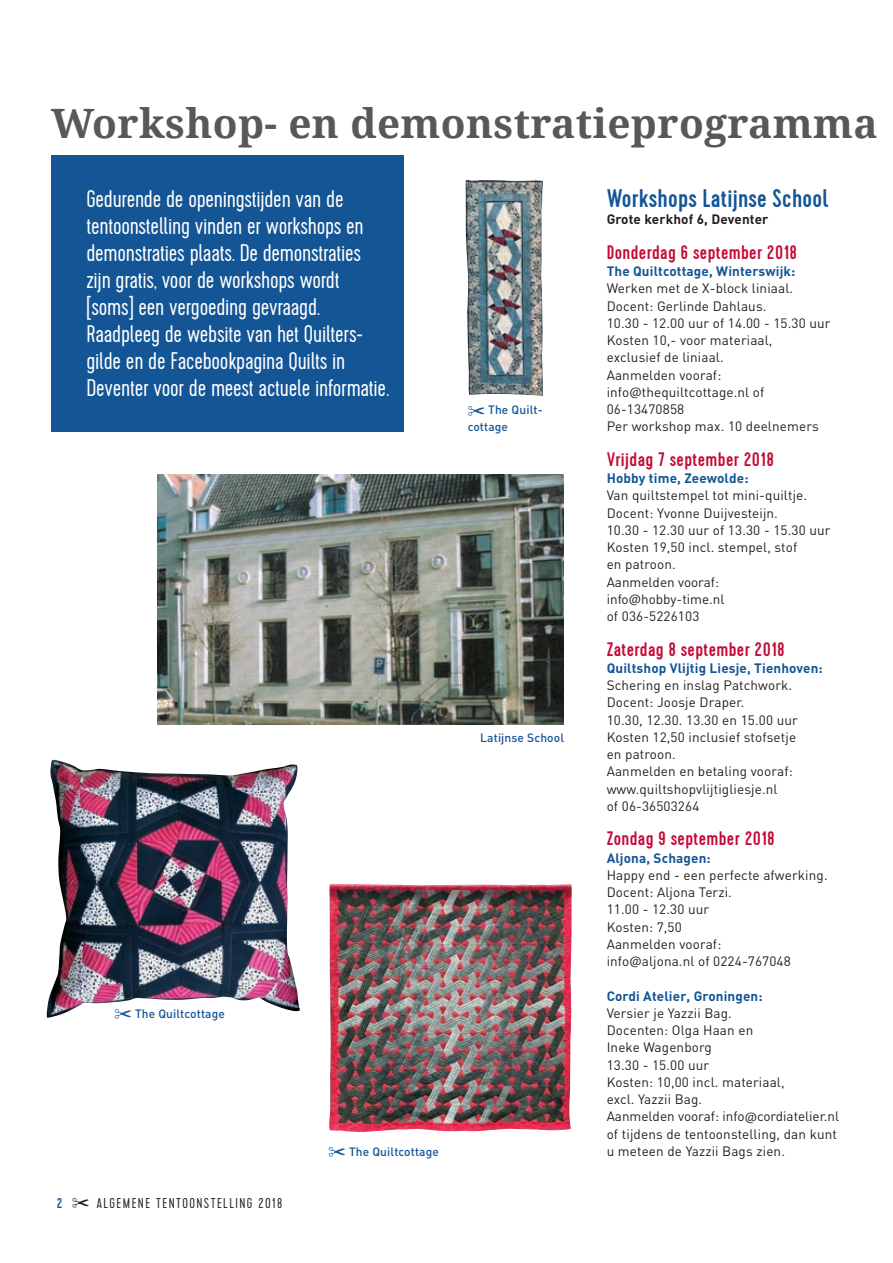
<style>
.page{position:relative;width:893px;height:1263px;background:#fff}
.page>*{position:absolute;margin:0;border:0;box-sizing:border-box;transform-origin:0 0}
.t1{font:700 40.5px "Droid Serif";letter-spacing:.01em;color:#57585a}
.t2{font:500 25.5px "Cervo";letter-spacing:.01em;color:#145596}
.t3{font:300 24px/27px "Cervo";letter-spacing:-.01em;color:#fff}
.t4{font:500 19.5px "Cervo";letter-spacing:.02em;color:#c40c37}
.t5{font:300 14.25px "Cervo";letter-spacing:.1em;color:#231f20}
.t6{font:500 14.25px "Cervo";color:#145596}
.t7{font:13.5px/17.2px "DIN";letter-spacing:.01em;color:#231f20}
.t8{font:700 13.5px "DIN";letter-spacing:.01em;color:#145596}
.t9{font:700 13.5px "DIN";letter-spacing:.01em;color:#231f20}
.t10{font:500 12px/17.2px "DIN";letter-spacing:.01em;color:#145596}
.s1{font-family:"Meta Normal"}
</style>
<div class="page">
<img style="left:158px;top:474px;width:406px;height:250px">
<div style="left:51px;top:155px;width:353px;height:276px;background:#145596"></div>
<img style="left:466px;top:180px;width:77px;height:216px">
<img style="left:46px;top:760px;width:254px;height:258px">
<img style="left:329px;top:884px;width:243px;height:248px">
<svg style="left:115px;top:1009px;width:16px;height:9px"></svg>
<h1 class="t1" style="left:51px;top:100px;width:828px">Workshop- en demonstratieprogramma</h1>
<p class="t3" style="left:86px;top:186px;width:304px">Gedurende de openingstijden van de tentoonstelling vinden er workshops en demonstraties plaats. De demonstraties zijn gratis, voor de workshops wordt [soms] een vergoeding gevraagd.<br>Raadpleeg de website van het Quilters&shy;gilde en de Facebookpagina Quilts in Deventer voor de meest actuele informatie.</p>
<h2 class="t2" style="left:607px;top:183px;width:223px">Workshops Latijnse School</h2>
<p class="t9" style="left:607px;top:210px;width:163px">Grote kerkhof 6, Deventer</p>
<h3 class="t4" style="left:607px;top:241px;width:192px">Donderdag 6 september 2018</h3>
<p class="t8" style="left:607px;top:262px;width:190px">The Quiltcottage, Winterswijk:</p>
<p class="t7" style="left:607px;top:280px;width:225px">Werken met de X-block liniaal.<br>Docent: Gerlinde Dahlaus.<br>10.30 - 12.00 uur of 14.00 - 15.30 uur<br>Kosten 10,- voor materiaal,<br>exclusief de liniaal.<br>Aanmelden vooraf: info<span class="s1">@</span>thequiltcottage.nl of<br>06-13470858<br>Per workshop max. 10 deelnemers</p>
<h3 class="t4" style="left:607px;top:448px;width:169px">Vrijdag 7 september 2018</h3>
<p class="t8" style="left:607px;top:469px;width:143px">Hobby time, Zeewolde:</p>
<p class="t7" style="left:607px;top:487px;width:225px">Van quiltstempel tot mini-quiltje.<br>Docent: Yvonne Duijvesteijn.<br>10.30 - 12.30 uur of 13.30 - 15.30 uur<br>Kosten 19,50 incl. stempel, stof<br>en patroon.<br>Aanmelden vooraf: info<span class="s1">@</span>hobby-time.nl<br>of 036-5226103</p>
<h3 class="t4" style="left:607px;top:637px;width:180px">Zaterdag 8 september 2018</h3>
<p class="t8" style="left:607px;top:659px;width:218px">Quiltshop Vlijtig Liesje, Tienhoven:</p>
<p class="t7" style="left:607px;top:677px;width:193px">Schering en inslag Patchwork.<br>Docent: Joosje Draper.<br>10.30, 12.30. 13.30 en 15.00 uur<br>Kosten 12,50 inclusief stofsetje en patroon.<br>Aanmelden en betaling vooraf: www.quiltshopvlijtigliesje.nl<br>of 06-36503264</p>
<h3 class="t4" style="left:607px;top:827px;width:170px">Zondag 9 september 2018</h3>
<p class="t8" style="left:607px;top:849px;width:106px">Aljona, Schagen:</p>
<p class="t7" style="left:607px;top:866px;width:222px">Happy end - een perfecte afwerking.<br>Docent: Aljona Terzi.<br>11.00 - 12.30 uur<br>Kosten: 7,50<br>Aanmelden vooraf:<br>info<span class="s1">@</span>aljona.nl of 0224-767048</p>
<p class="t8" style="left:607px;top:987px;width:157px">Cordi Atelier, Groningen:</p>
<p class="t7" style="left:607px;top:1004px;width:234px">Versier je Yazzii Bag.<br>Docenten: Olga Haan en<br>Ineke Wagenborg<br>13.30 - 15.00 uur<br>Kosten: 10,00 incl. materiaal,<br>excl. Yazzii Bag.<br>Aanmelden vooraf: info<span class="s1">@</span>cordiatelier.nl of tijdens de tentoonstelling, dan kunt u meteen de Yazzii Bags zien.</p>
<p class="t10" style="left:468px;top:401px;width:77px;text-indent:21px">The Quilt&shy;cottage</p>
<p class="t10" style="left:480px;top:728px;width:85px">Latijnse School</p>
<p class="t10" style="left:135px;top:1004px;width:91px">The Quiltcottage</p>
<p class="t10" style="left:349px;top:1142px;width:91px">The Quiltcottage</p>
<p class="t6" style="left:57px;top:1194px;width:7px">2</p>
<p class="t5" style="left:96px;top:1195px;width:187px">ALGEMENE TENTOONSTELLING 2018</p>
</div>
